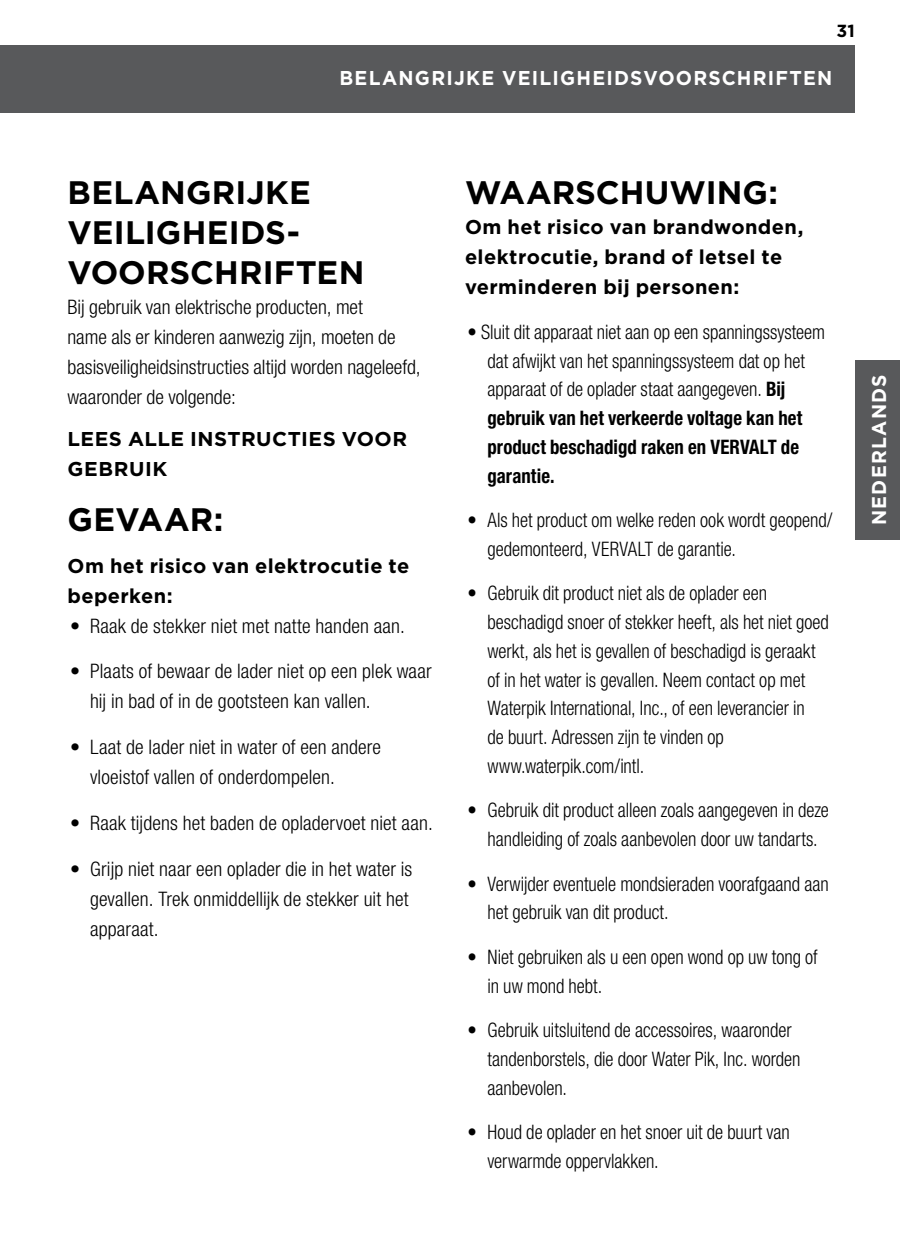
<style>
.page{position:relative;width:900px;height:1260px;background:#fff}
.page>*{position:absolute;margin:0;border:0;box-sizing:border-box;transform-origin:0 0}
.t1{font:700 32.5px/40px "Gotham";letter-spacing:.005em;color:#000}
.t2{font:300 condensed 20px/28.8px "Helvetica Neue LT Pro";color:#000;scale:.94 1}
.t3{font:300 condensed 20px/30px "Helvetica Neue LT Pro";color:#000}
.t4{font:700 20px/30px "Gotham";letter-spacing:.02em;color:#000}
.t5{font:700 20px "Gotham";letter-spacing:.065em;color:#fff;scale:.96 1}
.t6{font:700 17.5px "Gotham";color:#000}
.s1{font-weight:700}
</style>
<div class="page">
<div style="left:0;top:45px;width:855px;height:67px;background:#58595b"></div>
<div style="left:855px;top:360px;width:45px;height:180px;background:#58595b"></div>
<p class="t6" style="left:837px;top:19px;width:20px">31</p>
<p class="t5" style="left:339px;top:65px;width:515px">BELANGRIJKE VEILIGHEIDSVOORSCHRIFTEN</p>
<h1 class="t1" style="left:68px;top:173px;width:298px">BELANGRIJKE<br>VEILIGHEIDS-<br>VOORSCHRIFTEN</h1>
<p class="t3" style="left:68px;top:292px;width:355px">Bij gebruik van elektrische producten, met<br>name als er kinderen aanwezig zijn, moeten de basisveiligheidsinstructies altijd worden nageleefd, waaronder de volgende:</p>
<p class="t4" style="left:68px;top:423px;width:341px">LEES ALLE INSTRUCTIES VOOR<br>GEBRUIK</p>
<h1 class="t1" style="left:68px;top:500px;width:157px">GEVAAR:</h1>
<p class="t4" style="left:68px;top:550px;width:343px">Om het risico van elektrocutie te beperken:</p>
<p class="t3" style="left:70px;top:610px;width:337px">• Raak de stekker niet met natte handen aan.</p>
<p class="t3" style="left:90px;top:656px;width:343px;text-indent:-20px">• Plaats of bewaar de lader niet op een plek waar hij in bad of in de gootsteen kan vallen.</p>
<p class="t3" style="left:90px;top:732px;width:293px;text-indent:-20px">• Laat de lader niet in water of een andere vloeistof vallen of onderdompelen.</p>
<p class="t3" style="left:70px;top:808px;width:364px">• Raak tijdens het baden de opladervoet niet aan.</p>
<p class="t3" style="left:90px;top:854px;width:324px;text-indent:-20px">• Grijp niet naar een oplader die in het water is gevallen. Trek onmiddellijk de stekker uit het apparaat.</p>
<h1 class="t1" style="left:465px;top:173px;width:315px">WAARSCHUWING:</h1>
<p class="t4" style="left:465px;top:212px;width:340px">Om het risico van brandwonden, elektrocutie, brand of letsel te verminderen bij personen:</p>
<p class="t2" style="left:488px;top:317px;width:361px;text-indent:-20px">• Sluit dit apparaat niet aan op een spanningssysteem dat afwijkt van het spanningssysteem dat op het apparaat of de oplader staat aangegeven. <span class="s1">Bij gebruik van het verkeerde voltage kan het product beschadigd raken en VERVALT de garantie.</span></p>
<p class="t2" style="left:488px;top:506px;width:369px;text-indent:-20px">• Als het product om welke reden ook wordt geopend/ gedemonteerd, VERVALT de garantie.</p>
<p class="t2" style="left:488px;top:579px;width:365px;text-indent:-20px">• Gebruik dit product niet als de oplader een beschadigd snoer of stekker heeft, als het niet goed werkt, als het is gevallen of beschadigd is geraakt of in het water is gevallen. Neem contact op met Waterpik International, Inc., of een leverancier in<br>de buurt. Adressen zijn te vinden op www.waterpik.com/intl.</p>
<p class="t2" style="left:467px;top:796px;width:386px;text-align:center">• Gebruik dit product alleen zoals aangegeven in deze handleiding of zoals aanbevolen door uw tandarts.</p>
<p class="t2" style="left:488px;top:869px;width:365px;text-indent:-20px">• Verwijder eventuele mondsieraden voorafgaand aan het gebruik van dit product.</p>
<p class="t2" style="left:488px;top:942px;width:353px;text-indent:-20px">• Niet gebruiken als u een open wond op uw tong of in uw mond hebt.</p>
<p class="t2" style="left:488px;top:1016px;width:335px;text-indent:-20px">• Gebruik uitsluitend de accessoires, waaronder tandenborstels, die door Water Pik, Inc. worden aanbevolen.</p>
<p class="t2" style="left:488px;top:1118px;width:323px;text-indent:-20px">• Houd de oplader en het snoer uit de buurt van verwarmde oppervlakken.</p>
<p class="t5" style="left:866px;top:525px;width:159px;rotate:-90deg">NEDERLANDS</p>
</div>
